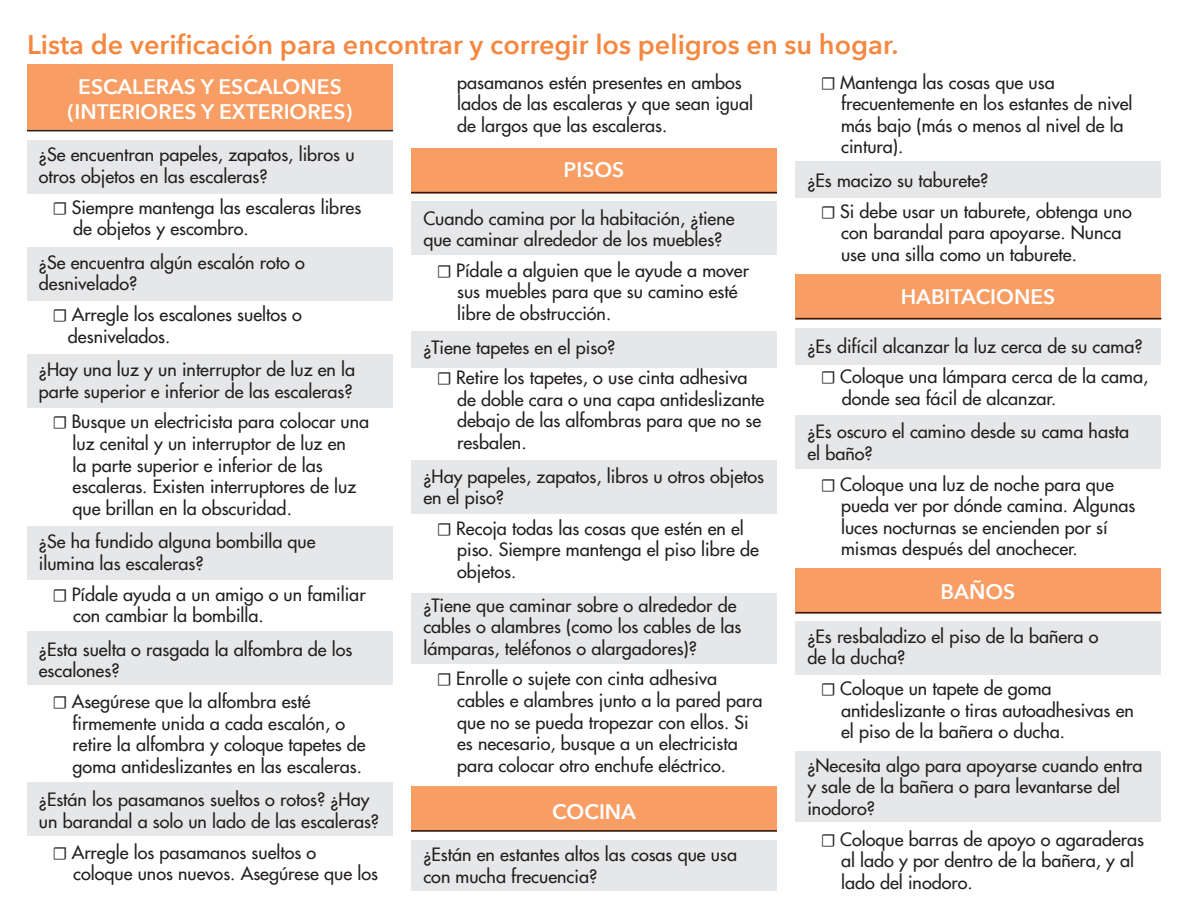
<style>
.page{position:relative;width:1188px;height:918px;background:#fff}
.page>*{position:absolute;margin:0;border:0;box-sizing:border-box;transform-origin:0 0}
.t1{font:600 27px "Avenir Next";color:#f58841}
.t2{font:600 21px/25.2px "Avenir Next";color:#fff;text-align:center}
.t3{font:500 18px/21.6px "Futura";color:#231f20}
.s1{font-family:"Minion Pro";font-weight:400}
</style>
<div class="page">
<div style="left:795px;top:751px;width:366px;height:71px;background:#e6e7e9"></div>
<div style="left:795px;top:621px;width:366px;height:54px;background:#e6e7e9"></div>
<div style="left:795px;top:568px;width:366px;height:45px;background:#f89e64"></div>
<div style="left:795px;top:416px;width:366px;height:53px;background:#e6e7e9"></div>
<div style="left:795px;top:328px;width:366px;height:37px;background:#e6e7e9"></div>
<div style="left:795px;top:274px;width:366px;height:45px;background:#f89e64"></div>
<div style="left:795px;top:162px;width:366px;height:36px;background:#e6e7e9"></div>
<div style="left:411px;top:840px;width:366px;height:50px;background:#e6e7e9"></div>
<div style="left:411px;top:786px;width:366px;height:46px;background:#f89e64"></div>
<div style="left:411px;top:593px;width:366px;height:71px;background:#e6e7e9"></div>
<div style="left:411px;top:331px;width:366px;height:37px;background:#e6e7e9"></div>
<div style="left:411px;top:460px;width:366px;height:54px;background:#e6e7e9"></div>
<div style="left:411px;top:201px;width:366px;height:54px;background:#e6e7e9"></div>
<div style="left:411px;top:148px;width:366px;height:45px;background:#f89e64"></div>
<div style="left:27px;top:782px;width:366px;height:54px;background:#e6e7e9"></div>
<div style="left:27px;top:632px;width:366px;height:53px;background:#e6e7e9"></div>
<div style="left:27px;top:527px;width:366px;height:53px;background:#e6e7e9"></div>
<div style="left:27px;top:355px;width:366px;height:53px;background:#e6e7e9"></div>
<div style="left:27px;top:247px;width:366px;height:54px;background:#e6e7e9"></div>
<div style="left:27px;top:140px;width:366px;height:53px;background:#e6e7e9"></div>
<div style="left:27px;top:64px;width:366px;height:67px;background:#f89e64"></div>
<hr style="left:27px;top:130px;width:366px;height:1px;background:#231f20">
<hr style="left:411px;top:192px;width:366px;height:1px;background:#231f20">
<hr style="left:411px;top:830px;width:366px;height:2px;background:#231f20">
<hr style="left:795px;top:318px;width:366px;height:1px;background:#231f20">
<hr style="left:795px;top:612px;width:366px;height:1px;background:#231f20">
<h1 class="t1" style="left:27px;top:21px;width:873px">Lista de verificación para encontrar y corregir los peligros en su hogar.</h1>
<p class="t2" style="left:68px;top:74px;width:286px">ESCALERAS Y ESCALONES (INTERIORES Y EXTERIORES)</p>
<p class="t3" style="left:841px;top:71px;width:293px;text-indent:-20px"><span class="s1">☐</span> Mantenga las cosas que usa frecuentemente en los estantes de nivel más bajo (más o menos al nivel de la cintura).</p>
<p class="t3" style="left:821px;top:165px;width:312px;line-height:30.6px;text-indent:-14px">¿Es macizo su taburete?<br><span class="s1">☐</span> Si debe usar un taburete, obtenga uno</p>
<p class="t3" style="left:841px;top:222px;width:282px">con barandal para apoyarse. Nunca use una silla como un taburete.</p>
<p class="t3" style="left:457px;top:71px;width:298px">pasamanos estén presentes en ambos lados de las escaleras y que sean igual de largos que las escaleras.</p>
<p class="t3" style="left:39px;top:144px;width:317px">¿Se encuentran papeles, zapatos, libros u otros objetos en las escaleras?</p>
<p class="t3" style="left:73px;top:196px;width:290px;text-indent:-21px"><span class="s1">☐</span> Siempre mantenga las escaleras libres de objetos y escombro.</p>
<p class="t3" style="left:39px;top:251px;width:268px">¿Se encuentra algún escalón roto o desnivelado?</p>
<p class="t3" style="left:68px;top:304px;width:236px;text-indent:-16px"><span class="s1">☐</span> Arregle los escalones sueltos o desnivelados.</p>
<p class="t3" style="left:39px;top:359px;width:318px">¿Hay una luz y un interruptor de luz en la parte superior e inferior de las escaleras?</p>
<p class="t3" style="left:73px;top:411px;width:298px;text-indent:-20px"><span class="s1">☐</span> Busque un electricista para colocar una luz cenital y un interruptor de luz en<br>la parte superior e inferior de las escaleras. Existen interruptores de luz que brillan en la obscuridad.</p>
<p class="t3" style="left:39px;top:531px;width:278px">¿Se ha fundido alguna bombilla que ilumina las escaleras?</p>
<p class="t3" style="left:73px;top:583px;width:294px;text-indent:-21px"><span class="s1">☐</span> Pídale ayuda a un amigo o un familiar con cambiar la bombilla.</p>
<p class="t3" style="left:39px;top:639px;width:315px">¿Esta suelta o rasgada la alfombra de los escalones?</p>
<p class="t3" style="left:73px;top:691px;width:295px;text-indent:-20px"><span class="s1">☐</span> Asegúrese que la alfombra esté firmemente unida a cada escalón, o retire la alfombra y coloque tapetes de goma antideslizantes en las escaleras.</p>
<p class="t3" style="left:39px;top:789px;width:342px">¿Están los pasamanos sueltos o rotos? ¿Hay un barandal a solo un lado de las escaleras?</p>
<p class="t3" style="left:73px;top:841px;width:306px;text-indent:-21px"><span class="s1">☐</span> Arregle los pasamanos sueltos o coloque unos nuevos. Asegúrese que los</p>
<p class="t2" style="left:564px;top:157px;width:62px">PISOS</p>
<p class="t3" style="left:423px;top:207px;width:313px">Cuando camina por la habitación, ¿tiene que caminar alrededor de los muebles?</p>
<p class="t3" style="left:457px;top:259px;width:293px;text-indent:-20px"><span class="s1">☐</span> Pídale a alguien que le ayude a mover sus muebles para que su camino esté libre de obstrucción.</p>
<p class="t3" style="left:437px;top:332px;width:312px;line-height:30.6px;text-indent:-14px">¿Tiene tapetes en el piso?<br><span class="s1">☐</span> Retire los tapetes, o use cinta adhesiva</p>
<p class="t3" style="left:457px;top:388px;width:309px">de doble cara o una capa antideslizante debajo de las alfombras para que no se resbalen.</p>
<p class="t3" style="left:423px;top:465px;width:342px">¿Hay papeles, zapatos, libros u otros objetos en el piso?</p>
<p class="t3" style="left:457px;top:518px;width:303px;text-indent:-20px"><span class="s1">☐</span> Recoja todas las cosas que estén en el piso. Siempre mantenga el piso libre de objetos.</p>
<p class="t3" style="left:423px;top:594px;width:320px">¿Tiene que caminar sobre o alrededor de cables o alambres (como los cables de las lámparas, teléfonos o alargadores)?</p>
<p class="t3" style="left:457px;top:668px;width:307px;text-indent:-20px"><span class="s1">☐</span> Enrolle o sujete con cinta adhesiva cables e alambres junto a la pared para que no se pueda tropezar con ellos. Si es necesario, busque a un electricista para colocar otro enchufe eléctrico.</p>
<p class="t2" style="left:901px;top:283px;width:156px">HABITACIONES</p>
<p class="t3" style="left:821px;top:331px;width:329px;line-height:30.6px;text-indent:-14px">¿Es difícil alcanzar la luz cerca de su cama? <span class="s1">☐</span> Coloque una lámpara cerca de la cama,</p>
<p class="t3" style="left:807px;top:381px;width:323px;line-height:33.6px;text-indent:34px">donde sea fácil de alcanzar.<br>¿Es oscuro el camino desde su cama hasta</p>
<p class="t3" style="left:821px;top:438px;width:295px;line-height:30.6px;text-indent:-14px">el baño?<br><span class="s1">☐</span> Coloque una luz de noche para que</p>
<p class="t3" style="left:841px;top:495px;width:296px">pueda ver por dónde camina. Algunas luces nocturnas se encienden por sí mismas después del anochecer.</p>
<p class="t2" style="left:941px;top:579px;width:76px">BAÑOS</p>
<p class="t3" style="left:807px;top:626px;width:293px">¿Es resbaladizo el piso de la bañera o de la ducha?</p>
<p class="t3" style="left:841px;top:678px;width:294px;text-indent:-20px"><span class="s1">☐</span> Coloque un tapete de goma antideslizante o tiras autoadhesivas en el piso de la bañera o ducha.</p>
<p class="t3" style="left:807px;top:755px;width:337px">¿Necesita algo para apoyarse cuando entra y sale de la bañera o para levantarse del inodoro?</p>
<p class="t3" style="left:841px;top:828px;width:305px;text-indent:-20px"><span class="s1">☐</span> Coloque barras de apoyo o agaraderas al lado y por dentro de la bañera, y al lado del inodoro.</p>
<p class="t2" style="left:552px;top:798px;width:85px">COCINA</p>
<p class="t3" style="left:423px;top:844px;width:315px">¿Están en estantes altos las cosas que usa con mucha frecuencia?</p>
</div>
